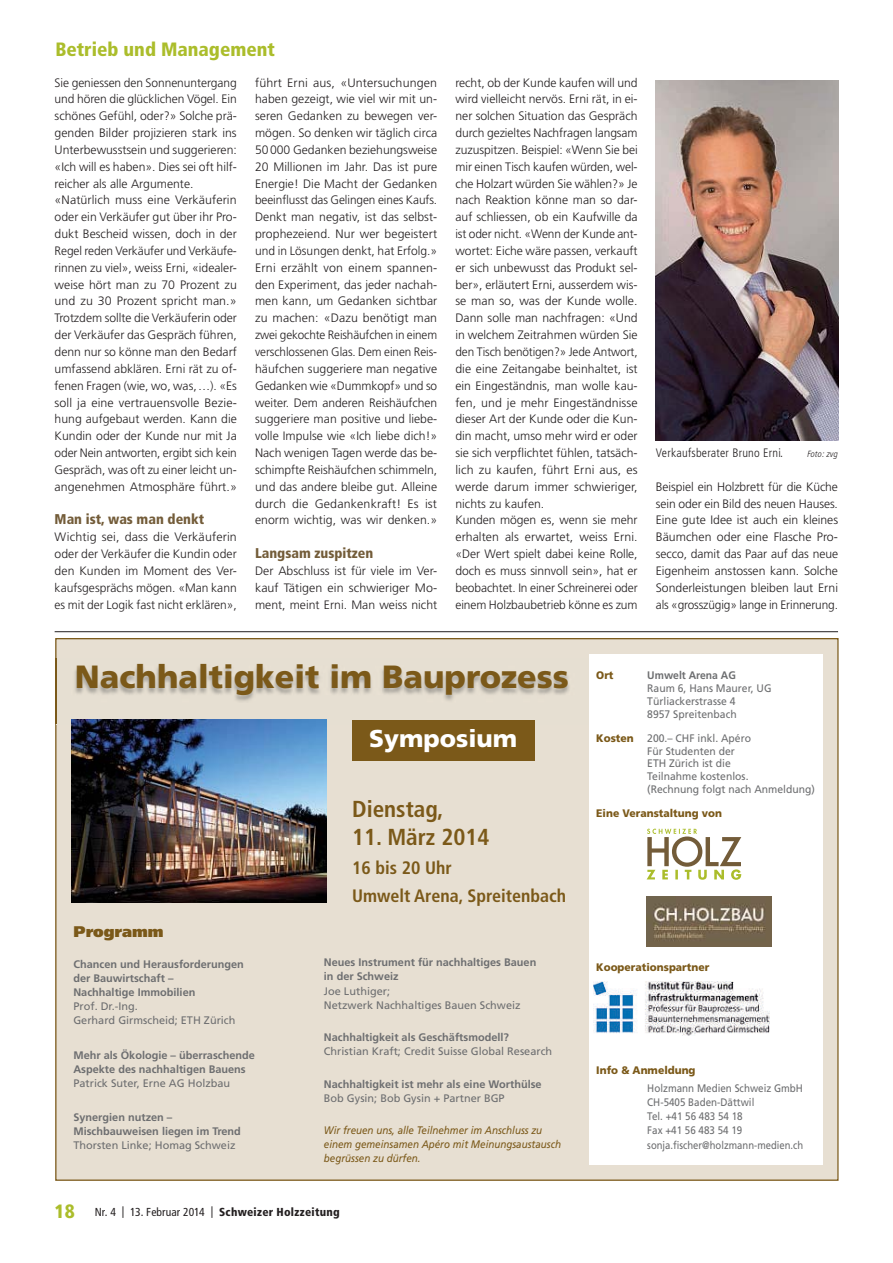
<style>
.page{position:relative;width:893px;height:1263px;background:#fff}
.page>*{position:absolute;margin:0;border:0;box-sizing:border-box;transform-origin:0 0}
.t1{font:900 32.1px "Frutiger";color:#7b5919}
.t2{font:900 24.45px "Frutiger";color:#fff}
.t3{font:700 condensed 23.1px "Frutiger";color:#7b5919}
.t4{font:900 condensed 19.35px "Frutiger LT Com";color:#abbd2b}
.t5{font:700 condensed 18px/28.2px "Frutiger";color:#7b5919}
.t6{font:900 15.45px "Frutiger";color:#7b5919}
.t7{font:900 condensed 14.1px "Frutiger LT Com";color:#735c39}
.t8{font:300 12.15px/16.8px "Frutiger LT Com";color:#231f20;text-align:justify}
.t9{font:300 condensed 12.15px "Frutiger LT Com";letter-spacing:.02em;color:#231f20}
.t10{font:condensed 11.55px "Frutiger LT Com";letter-spacing:.01em;color:#231f20}
.t11{font:700 10.95px/14.1px "Frutiger";color:#6d6e70}
.t12{font:10.95px/14.1px "Frutiger";color:#6d6e70}
.t13{font:10.95px/12.9px "Frutiger";color:#6d6e70;scale:.95 1}
.t14{font:10.95px/14.1px "Frutiger";color:#6d6e70;scale:.9 1}
.t15{font:italic 10.95px/14.1px "Frutiger";color:#7b5919;scale:.9 1}
.t16{font:900 10.95px "Frutiger";color:#7b5919;scale:.95 1}
.t17{font:700 10.95px "Frutiger";color:#6d6e70;scale:.95 1}
.t18{font:italic 300 condensed 9px "Frutiger LT Com";letter-spacing:.02em;color:#231f20}
.s1{font-weight:900;font-size:19.35px;color:#abbd2b}
.s2{font-weight:900}
.s3{font-weight:900;color:#7b5919}
</style>
<div class="page">
<img style="left:656px;top:80px;width:182px;height:360px">
<hr style="left:55px;top:631px;width:783px;height:1px;background:#231f20">
<div style="left:56px;top:639px;width:781px;height:541px;background:#e7dfd2"></div>
<img style="left:56px;top:659px;width:513px;height:65px">
<hr style="left:55px;top:659px;width:1px;height:65px;background:#7b5919">
<img style="left:72px;top:720px;width:255px;height:182px">
<div style="left:352px;top:720px;width:182px;height:40px;background:#7b5919"></div>
<div style="left:589px;top:654px;width:233px;height:510px;background:#fff"></div>
<svg style="left:646px;top:829px;width:95px;height:51px"></svg>
<img style="left:647px;top:897px;width:124px;height:50px">
<img style="left:593px;top:982px;width:176px;height:54px">
<h3 class="t4" style="left:55px;top:42px;width:221px">Betrieb und Management</h3>
<p class="t8" style="left:55px;top:75px;width:184px;text-align:left">Sie geniessen den Sonnenuntergang und hören die glücklichen Vögel. Ein schönes Gefühl, oder?» Solche prä&shy;genden Bilder projizieren stark ins Unterbewusstsein und suggerieren: «Ich will es haben». Dies sei oft hilf&shy;reicher als alle Argumente. «Natürlich muss eine Verkäuferin oder ein Verkäufer gut über ihr Pro&shy;dukt Bescheid wissen, doch in der Regel reden Verkäufer und Verkäufe&shy;rinnen zu viel», weiss Erni, «idealer&shy;weise hört man zu 70 Prozent zu und zu 30 Prozent spricht man.» Trotzdem sollte die Verkäuferin oder der Verkäufer das Gespräch führen, denn nur so könne man den Bedarf umfassend abklären. Erni rät zu of&shy;fenen Fragen (wie, wo, was,…). «Es soll ja eine vertrauensvolle Bezie&shy;hung aufgebaut werden. Kann die Kundin oder der Kunde nur mit Ja oder Nein antworten, ergibt sich kein Gespräch, was oft zu einer leicht un&shy;angenehmen Atmosphäre führt.»</p>
<p class="t7" style="left:55px;top:514px;width:151px">Man ist, was man denkt</p>
<p class="t8" style="left:55px;top:530px;width:184px">Wichtig sei, dass die Verkäuferin oder der Verkäufer die Kundin oder den Kunden im Moment des Ver&shy;kaufsgesprächs mögen. «Man kann es mit der Logik fast nicht erklären»,</p>
<p class="t8" style="left:255px;top:75px;width:184px">führt Erni aus, «Untersuchungen haben gezeigt, wie viel wir mit un&shy;seren Gedanken zu bewegen ver&shy;mögen. So denken wir täglich circa 50 000 Gedanken beziehungsweise 20 Millionen im Jahr. Das ist pure Energie! Die Macht der Gedanken beeinflusst das Gelingen eines Kaufs.<br>Denkt man negativ, ist das selbst&shy;prophezeiend. Nur wer begeistert und in Lösungen denkt, hat Erfolg.» Erni erzählt von einem spannen&shy;den Experiment, das jeder nachah&shy;men kann, um Gedanken sichtbar zu machen: «Dazu benötigt man zwei gekochte Reishäufchen in einem verschlossenen Glas. Dem einen Reis&shy;häufchen suggeriere man negative Gedanken wie «Dummkopf» und so weiter. Dem anderen Reishäufchen suggeriere man positive und liebe&shy;volle Impulse wie «Ich liebe dich!» Nach wenigen Tagen werde das be&shy;schimpfte Reishäufchen schimmeln, und das andere bleibe gut. Alleine durch die Gedankenkraft! Es ist enorm wichtig, was wir denken.»</p>
<p class="t7" style="left:255px;top:548px;width:120px">Langsam zuspitzen</p>
<p class="t8" style="left:255px;top:563px;width:184px">Der Abschluss ist für viele im Ver&shy;kauf Tätigen ein schwieriger Mo&shy;ment, meint Erni. Man weiss nicht</p>
<p class="t8" style="left:455px;top:75px;width:184px;text-align:left">recht, ob der Kunde kaufen will und wird vielleicht nervös. Erni rät, in ei&shy;ner solchen Situation das Gespräch durch gezieltes Nachfragen langsam zuzuspitzen. Beispiel: «Wenn Sie bei mir einen Tisch kaufen würden, wel&shy;che Holzart würden Sie wählen?» Je nach Reaktion könne man so dar&shy;auf schliessen, ob ein Kaufwille da ist oder nicht. «Wenn der Kunde ant&shy;wortet: Eiche wäre passen, verkauft er sich unbewusst das Produkt sel&shy;ber», erläutert Erni, ausserdem wis&shy;se man so, was der Kunde wolle.<br>Dann solle man nachfragen: «Und in welchem Zeitrahmen würden Sie den Tisch benötigen?» Jede Antwort, die eine Zeitangabe beinhaltet, ist ein Eingeständnis, man wolle kau&shy;fen, und je mehr Eingeständnisse dieser Art der Kunde oder die Kun&shy;din macht, umso mehr wird er oder sie sich verpflichtet fühlen, tatsäch&shy;lich zu kaufen, führt Erni aus, es werde darum immer schwieriger, nichts zu kaufen.<br>Kunden mögen es, wenn sie mehr erhalten als erwartet, weiss Erni. «Der Wert spielt dabei keine Rolle, doch es muss sinnvoll sein», hat er beobachtet. In einer Schreinerei oder einem Holzbaubetrieb könne es zum</p>
<p class="t9" style="left:656px;top:448px;width:129px">Verkaufsberater Bruno Erni.</p>
<p class="t18" style="left:807px;top:449px;width:32px">Foto: zvg</p>
<p class="t8" style="left:656px;top:479px;width:184px">Beispiel ein Holzbrett für die Küche sein oder ein Bild des neuen Hauses.<br>Eine gute Idee ist auch ein kleines Bäumchen oder eine Flasche Pro&shy;secco, damit das Paar auf das neue Eigenheim anstossen kann. Solche Sonderleistungen bleiben laut Erni als «grosszügig» lange in Erinnerung.</p>
<h1 class="t1" style="left:75px;top:664px;width:496px">Nachhaltigkeit im Bauprozess</h1>
<h2 class="t2" style="left:369px;top:728px;width:149px">Symposium</h2>
<p class="t6" style="left:73px;top:926px;width:92px">Programm</p>
<p class="t11" style="left:73px;top:958px;width:172px">Chancen und Herausforderungen der Bauwirtschaft –<br>Nachhaltige Immobilien</p>
<p class="t12" style="left:73px;top:1000px;width:164px">Prof. Dr.-Ing.<br>Gerhard Girmscheid; ETH Zürich</p>
<p class="t11" style="left:73px;top:1049px;width:183px">Mehr als Ökologie – überraschende<br>Aspekte des nachhaltigen Bauens</p>
<p class="t12" style="left:73px;top:1077px;width:158px">Patrick Suter, Erne AG Holzbau</p>
<p class="t11" style="left:73px;top:1111px;width:169px">Synergien nutzen –<br>Mischbauweisen liegen im Trend</p>
<p class="t12" style="left:73px;top:1139px;width:164px">Thorsten Linke; Homag Schweiz</p>
<h3 class="t3" style="left:352px;top:800px;width:93px">Dienstag,</h3>
<h3 class="t3" style="left:352px;top:828px;width:139px">11. März 2014</h3>
<h3 class="t5" style="left:352px;top:855px;width:216px">16 bis 20 Uhr<br>Umwelt Arena, Spreitenbach</h3>
<p class="t11" style="left:324px;top:956px;width:214px">Neues Instrument für nachhaltiges Bauen in der Schweiz</p>
<p class="t12" style="left:324px;top:985px;width:198px">Joe Luthiger;<br>Netzwerk Nachhaltiges Bauen Schweiz</p>
<p class="t11" style="left:324px;top:1031px;width:187px">Nachhaltigkeit als Geschäftsmodell?</p>
<p class="t12" style="left:324px;top:1045px;width:230px">Christian Kraft; Credit Suisse Global Research</p>
<p class="t11" style="left:324px;top:1078px;width:219px">Nachhaltigkeit ist mehr als eine Worthülse</p>
<p class="t12" style="left:324px;top:1092px;width:182px">Bob Gysin; Bob Gysin + Partner BGP</p>
<p class="t15" style="left:324px;top:1124px;width:265px">Wir freuen uns, alle Teilnehmer im Anschluss zu einem gemeinsamen Apéro mit Meinungsaustausch begrüssen zu dürfen.</p>
<p class="t10" style="left:55px;top:1205px;width:287px"><span class="s1">18</span> Nr. 4 | 13. Februar 2014 | <span class="s2">Schweizer Holzzeitung</span></p>
<p class="t16" style="left:596px;top:671px;width:20px">Ort</p>
<p class="t17" style="left:647px;top:671px;width:95px">Umwelt Arena AG</p>
<p class="t13" style="left:647px;top:683px;width:132px">Raum 6, Hans Maurer, UG<br>Türliackerstrasse 4<br>8957 Spreitenbach</p>
<p class="t13" style="left:647px;top:732px;width:178px;text-indent:-51px"><span class="s3">Kosten</span> 200.– CHF inkl. Apéro<br>Für Studenten der<br>ETH Zürich ist die<br>Teilnahme kostenlos.<br>(Rechnung folgt nach Anmeldung)</p>
<p class="t16" style="left:596px;top:809px;width:134px">Eine Veranstaltung von</p>
<p class="t16" style="left:596px;top:963px;width:121px">Kooperationspartner</p>
<p class="t16" style="left:596px;top:1066px;width:106px">Info &amp; Anmeldung</p>
<p class="t14" style="left:647px;top:1082px;width:175px">Holzmann Medien Schweiz GmbH<br>CH-5405 Baden-Dättwil<br>Tel. +41 56 483 54 18<br>Fax +41 56 483 54 19 sonja.fischer@holzmann-medien.ch</p>
</div>
